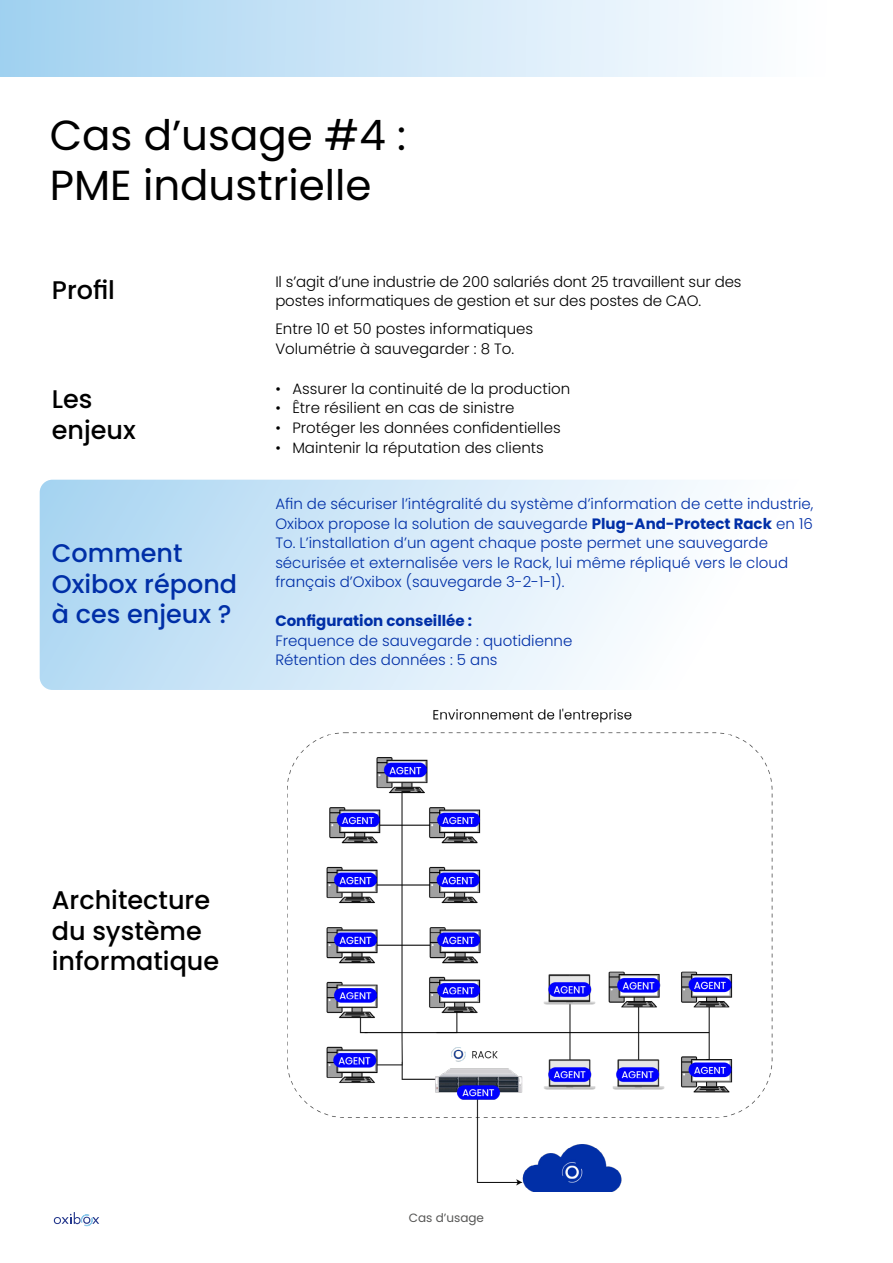
<style>
.page{position:relative;width:893px;height:1263px;background:#fff}
.page>*{position:absolute;margin:0;border:0;box-sizing:border-box;transform-origin:0 0}
.t1{font:42px/50.4px "Poppins";color:#000}
.t2{font:500 25.5px/30.6px "Poppins";color:#000}
.t3{font:500 25.5px/30.6px "Poppins";color:#002fa7}
.t4{font:300 15px/19.5px "Poppins";color:#002fa7}
.t5{font:300 15px/19.5px "Poppins";color:#000}
.t6{font:700 15px "Poppins";color:#002fa7}
.t7{font:12px "Poppins";color:#575756}
.s1{font-weight:700}
</style>
<div class="page">
<svg style="left:40px;top:480px;width:670px;height:210px"></svg>
<div style="left:0;top:0;width:893px;height:77px;background:linear-gradient(to right,#a2d1f0,#fff)"></div>
<svg style="left:54px;top:1212px;width:45px;height:14px"></svg>
<img style="left:287px;top:708px;width:486px;height:484px">
<h1 class="t1" style="left:50px;top:110px;width:358px">Cas d’usage #4 :<br>PME industrielle</h1>
<h2 class="t2" style="left:52px;top:275px;width:65px">Profil</h2>
<h2 class="t2" style="left:52px;top:384px;width:86px">Les enjeux</h2>
<h2 class="t3" style="left:52px;top:538px;width:187px">Comment<br>Oxibox répond à ces enjeux ?</h2>
<p class="t5" style="left:275px;top:272px;width:468px">Il s’agit d’une industrie de 200 salariés dont 25 travaillent sur des postes informatiques de gestion et sur des postes de CAO.</p>
<p class="t5" style="left:275px;top:319px;width:259px">Entre 10 et 50 postes informatiques<br>Volumétrie à sauvegarder : 8 To.</p>
<p class="t5" style="left:275px;top:379px;width:296px">• Assurer la continuité de la production</p>
<p class="t5" style="left:275px;top:399px;width:241px">• Être résilient en cas de sinistre</p>
<p class="t5" style="left:275px;top:418px;width:287px">• Protéger les données confidentielles</p>
<p class="t5" style="left:275px;top:438px;width:270px">• Maintenir la réputation des clients</p>
<p class="t4" style="left:275px;top:494px;width:540px">Afin de sécuriser l’intégralité du système d’information de cette industrie, Oxibox propose la solution de sauvegarde <span class="s1">Plug-And-Protect Rack</span> en 16<br>To. L’installation d’un agent chaque poste permet une sauvegarde sécurisée et externalisée vers le Rack, lui même répliqué vers le cloud français d’Oxibox (sauvegarde 3-2-1-1).</p>
<p class="t6" style="left:275px;top:612px;width:198px">Configuration conseillée :</p>
<p class="t4" style="left:275px;top:631px;width:298px">Frequence de sauvegarde : quotidienne<br>Rétention des données : 5 ans</p>
<h2 class="t2" style="left:52px;top:885px;width:169px">Architecture du système informatique</h2>
<p class="t7" style="left:409px;top:1210px;width:77px">Cas d’usage</p>
</div>
